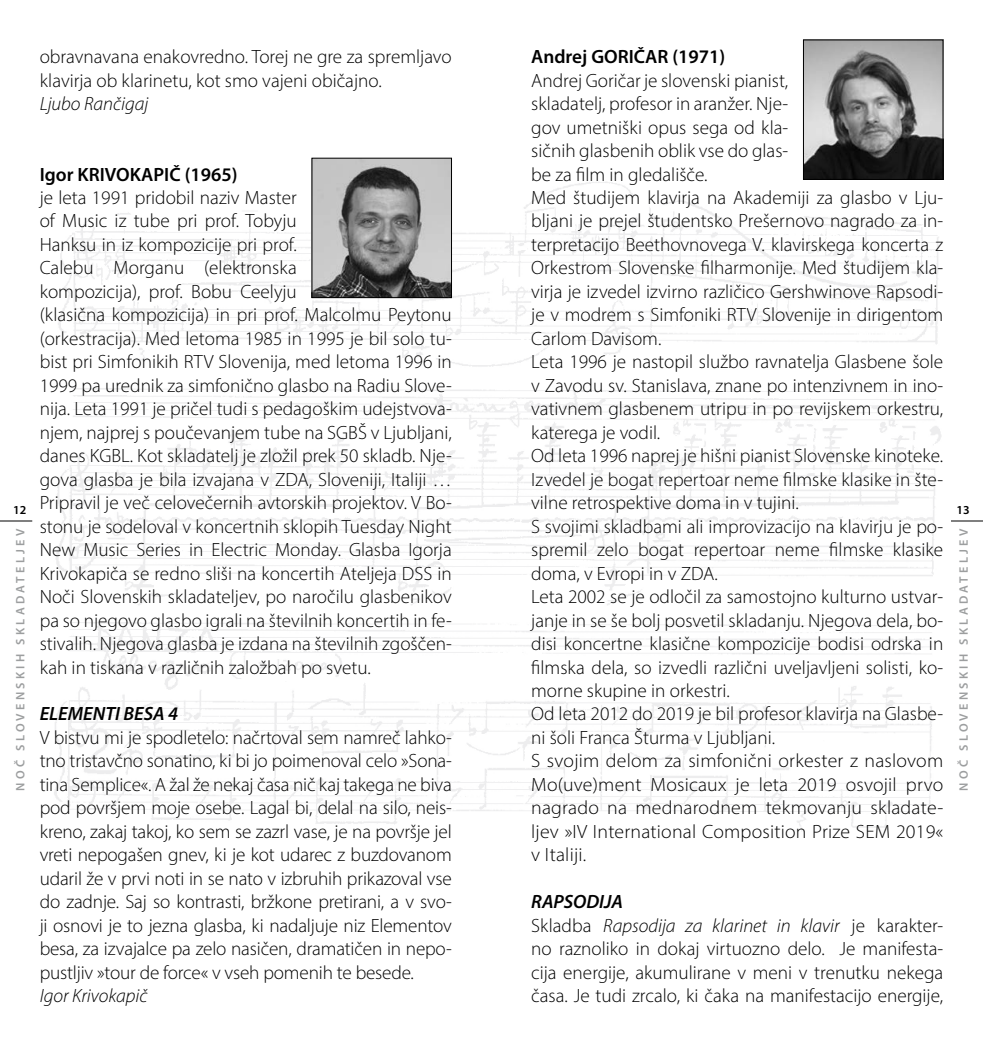
<style>
.page{position:relative;width:983px;height:1042px;background:#fff}
.page>*{position:absolute;margin:0;border:0;box-sizing:border-box;transform-origin:0 0}
.body-prvi{font:300 19.25px/23.4px "Myriad Pro";color:#000;text-align:justify}
.body-prvi-2{font:600 19.25px "Myriad Pro";color:#000}
.body-prvi-3{font:italic 300 19.25px "Myriad Pro";color:#000}
.body-prvi-4{font:italic 600 19.25px "Myriad Pro";color:#000}
.t1{font:600 12.25px "Myriad Pro";letter-spacing:.27em;color:#9c9e9f}
.t2{font:600 12.25px "Myriad Pro";color:#000}
.s1{font-style:italic}
</style>
<div class="page">
<hr style="left:0;top:521px;width:32px;height:1px;background:#000">
<hr style="left:950px;top:521px;width:32px;height:1px;background:#000">
<img style="left:54px;top:174px;width:890px;height:657px">
<img style="left:313px;top:160px;width:136px;height:136px">
<div style="left:311px;top:158px;width:140px;height:140px;border:1px solid #000"></div>
<img style="left:805px;top:42px;width:136px;height:136px">
<div style="left:803px;top:40px;width:140px;height:140px;border:1px solid #000"></div>
<p class="body-prvi-2" style="left:531px;top:44px;width:196px">Andrej GORIČAR (1971)</p>
<p class="body-prvi" style="left:531px;top:68px;width:258px">Andrej Goričar je slovenski pianist, skladatelj, profesor in aranžer. Nje&shy;gov umetniški opus sega od kla&shy;sičnih glasbenih oblik vse do glas&shy;be za film in gledališče.</p>
<p class="body-prvi" style="left:531px;top:186px;width:413px">Med študijem klavirja na Akademiji za glasbo v Lju&shy;bljani je prejel študentsko Prešernovo nagrado za in&shy;terpretacijo Beethovnovega V. klavirskega koncerta z Orkestrom Slovenske filharmonije. Med študijem kla&shy;virja je izvedel izvirno različico Gershwinove Rapsodi&shy;je v modrem s Simfoniki RTV Slovenije in dirigentom Carlom Davisom.</p>
<p class="body-prvi" style="left:531px;top:350px;width:413px">Leta 1996 je nastopil službo ravnatelja Glasbene šole v Zavodu sv. Stanislava, znane po intenzivnem in ino&shy;vativnem glasbenem utripu in po revijskem orkestru, katerega je vodil.</p>
<p class="body-prvi" style="left:531px;top:444px;width:413px">Od leta 1996 naprej je hišni pianist Slovenske kinoteke.<br>Izvedel je bogat repertoar neme filmske klasike in šte&shy;vilne retrospektive doma in v tujini.</p>
<p class="body-prvi" style="left:531px;top:514px;width:413px">S svojimi skladbami ali improvizacijo na klavirju je po&shy;spremil zelo bogat repertoar neme filmske klasike doma, v Evropi in v ZDA.</p>
<p class="body-prvi" style="left:531px;top:585px;width:413px">Leta 2002 se je odločil za samostojno kulturno ustvar&shy;janje in se še bolj posvetil skladanju. Njegova dela, bo&shy;disi koncertne klasične kompozicije bodisi odrska in filmska dela, so izvedli različni uveljavljeni solisti, ko&shy;morne skupine in orkestri.</p>
<p class="body-prvi" style="left:531px;top:702px;width:413px">Od leta 2012 do 2019 je bil profesor klavirja na Glasbe&shy;ni šoli Franca Šturma v Ljubljani.</p>
<p class="body-prvi" style="left:531px;top:749px;width:413px">S svojim delom za simfonični orkester z naslovom Mo(uve)ment Mosicaux je leta 2019 osvojil prvo nagrado na mednarodnem tekmovanju skladate&shy;ljev »IV International Composition Prize SEM 2019« v Italiji.</p>
<p class="body-prvi-4" style="left:531px;top:889px;width:93px">RAPSODIJA</p>
<p class="body-prvi" style="left:531px;top:913px;width:413px">Skladba <span class="s1">Rapsodija za klarinet in klavir</span> je karakter&shy;no raznoliko in dokaj virtuozno delo. Je manifesta&shy;cija energije, akumulirane v meni v trenutku nekega časa. Je tudi zrcalo, ki čaka na manifestacijo energije,</p>
<p class="body-prvi" style="left:40px;top:45px;width:413px">obravnavana enakovredno. Torej ne gre za spremljavo klavirja ob klarinetu, kot smo vajeni običajno.</p>
<p class="body-prvi-3" style="left:40px;top:92px;width:110px">Ljubo Rančigaj</p>
<p class="body-prvi-2" style="left:40px;top:162px;width:199px">Igor KRIVOKAPIČ (1965)</p>
<p class="body-prvi" style="left:40px;top:186px;width:413px;text-align:left">je leta 1991 pridobil naziv Master<br>of Music iz tube pri prof. Tobyju<br>Hanksu in iz kompozicije pri prof.<br>Calebu Morganu (elektronska<br>kompozicija), prof. Bobu Ceelyju<br>(klasična kompozicija) in pri prof. Malcolmu Peytonu (orkestracija). Med letoma 1985 in 1995 je bil solo tu&shy;bist pri Simfonikih RTV Slovenija, med letoma 1996 in 1999 pa urednik za simfonično glasbo na Radiu Slove&shy;nija. Leta 1991 je pričel tudi s pedagoškim udejstvova&shy;njem, najprej s poučevanjem tube na SGBŠ v Ljubljani, danes KGBL. Kot skladatelj je zložil prek 50 skladb. Nje&shy;gova glasba je bila izvajana v ZDA, Sloveniji, Italiji … Pripravil je več celovečernih avtorskih projektov. V Bo&shy;stonu je sodeloval v koncertnih sklopih Tuesday Night New Music Series in Electric Monday. Glasba Igorja Krivokapiča se redno sliši na koncertih Ateljeja DSS in Noči Slovenskih skladateljev, po naročilu glasbenikov pa so njegovo glasbo igrali na številnih koncertih in fe&shy;stivalih. Njegova glasba je izdana na številnih zgoščen&shy;kah in tiskana v različnih založbah po svetu.</p>
<p class="body-prvi-4" style="left:40px;top:702px;width:140px">ELEMENTI BESA 4</p>
<p class="body-prvi" style="left:40px;top:725px;width:413px">V bistvu mi je spodletelo: načrtoval sem namreč lahko&shy;tno tristavčno sonatino, ki bi jo poimenoval celo »Sona&shy;tina Semplice«. A žal že nekaj časa nič kaj takega ne biva pod površjem moje osebe. Lagal bi, delal na silo, neis&shy;kreno, zakaj takoj, ko sem se zazrl vase, je na površje jel vreti nepogašen gnev, ki je kot udarec z buzdovanom udaril že v prvi noti in se nato v izbruhih prikazoval vse do zadnje. Saj so kontrasti, bržkone pretirani, a v svo&shy;ji osnovi je to jezna glasba, ki nadaljuje niz Elementov besa, za izvajalce pa zelo nasičen, dramatičen in nepo&shy;pustljiv »tour de force« v vseh pomenih te besede.</p>
<p class="body-prvi-3" style="left:40px;top:984px;width:109px">Igor Krivokapič</p>
<p class="t2" style="left:13px;top:502px;width:15px">12</p>
<p class="t2" style="left:956px;top:502px;width:15px">13</p>
<p class="t1" style="left:13px;top:790px;width:264px;rotate:-90deg">NOČ SLOVENSKIH SKLADATELJEV</p>
<p class="t1" style="left:955px;top:790px;width:264px;rotate:-90deg">NOČ SLOVENSKIH SKLADATELJEV</p>
</div>
